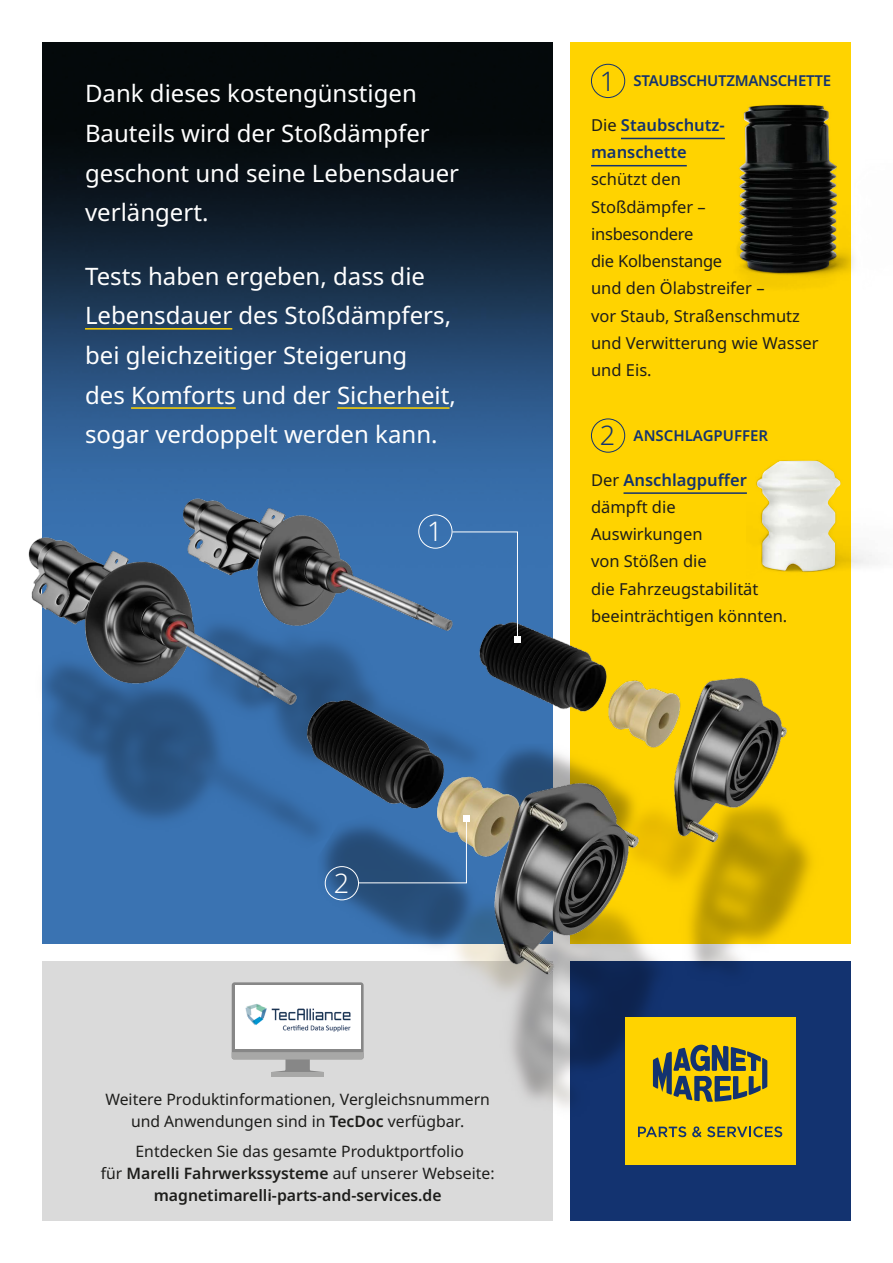
<style>
.page{position:relative;width:893px;height:1263px;background:#fff}
.page>*{position:absolute;margin:0;border:0;box-sizing:border-box;transform-origin:0 0}
.t1{font:300 27px "Noto Sans";color:#fff}
.t2{font:24px/39.6px "Noto Sans";color:#fff}
.t3{font:16.5px/27.2px "Noto Sans";color:#1d1d1b}
.t4{font:600 16.5px/27.3px "Noto Sans";color:#133370}
.t5{font:15.75px/22px "Noto Sans";color:#1d1d1b;text-align:center}
.t6{font:600 15px "Noto Sans";letter-spacing:-.02em;color:#133370}
.t7{font:600 15px "Noto Sans";color:#133370}
.s1{font-weight:300;font-size:27px}
.s2{font-weight:400;color:#1d1d1b}
.s3{font-weight:600;color:#133370}
.s4{font-weight:600}
</style>
<div class="page">
<div style="left:43px;top:43px;width:510px;height:901px;background:#3a73b2"></div>
<div style="left:570px;top:43px;width:280px;height:901px;background:#ffd300"></div>
<div style="left:570px;top:961px;width:280px;height:259px;background:#133370"></div>
<div style="left:43px;top:961px;width:510px;height:259px;background:#dadada"></div>
<img style="left:43px;top:43px;width:510px;height:439px">
<img style="left:317px;top:1012px;width:479px;height:131px">
<img style="left:42px;top:740px;width:254px;height:131px">
<img style="left:296px;top:624px;width:516px;height:388px">
<img style="left:28px;top:480px;width:442px;height:260px">
<img style="left:756px;top:447px;width:119px;height:143px">
<img style="left:757px;top:461px;width:83px;height:110px">
<img style="left:710px;top:90px;width:143px;height:201px">
<img style="left:739px;top:105px;width:98px;height:168px">
<hr style="left:85px;top:328px;width:147px;height:2px;background:#ffd300">
<hr style="left:131px;top:407px;width:105px;height:2px;background:#ffd300">
<hr style="left:337px;top:407px;width:112px;height:2px;background:#ffd300">
<hr style="left:621px;top:138px;width:104px;height:1px;background:#133370">
<hr style="left:591px;top:165px;width:96px;height:1px;background:#133370">
<svg style="left:452px;top:531px;width:68px;height:111px"></svg>
<div style="left:418px;top:514px;width:34px;height:35px;border:1px solid #fff;border-radius:50%"></div>
<svg style="left:358px;top:815px;width:111px;height:69px"></svg>
<div style="left:325px;top:866px;width:34px;height:34px;border:1px solid #fff;border-radius:50%"></div>
<div style="left:591px;top:64px;width:34px;height:34px;border:1px solid #133370;border-radius:50%"></div>
<hr style="left:623px;top:492px;width:124px;height:2px;background:#133370">
<div style="left:591px;top:419px;width:34px;height:34px;border:1px solid #133370;border-radius:50%"></div>
<hr style="left:271px;top:1072px;width:53px;height:4px;background:#a8a8a7">
<svg style="left:232px;top:982px;width:132px;height:90px;background:#dadcdd"></svg>
<div style="left:625px;top:1017px;width:170px;height:147px;background:#ffd300"></div>
<svg style="left:653px;top:1045px;width:114px;height:57px"></svg>
<svg style="left:638px;top:1126px;width:48px;height:11px"></svg>
<svg style="left:692px;top:1126px;width:90px;height:11px"></svg>
<p class="t2" style="left:85px;top:74px;width:376px">Dank dieses kostengünstigen<br>Bauteils wird der Stoßdämpfer geschont und seine Lebensdauer verlängert.</p>
<p class="t2" style="left:85px;top:257px;width:372px">Tests haben ergeben, dass die<br>Lebensdauer des Stoßdämpfers, bei gleichzeitiger Steigerung<br>des Komforts und der Sicherheit, sogar verdoppelt werden kann.</p>
<p class="t1" style="left:427px;top:512px;width:17px">1</p>
<p class="t6" style="left:600px;top:70px;width:233px"><span class="s1">1</span> STAUBSCHUTZMANSCHETTE</p>
<p class="t4" style="left:591px;top:112px;width:135px"><span class="s2">Die</span> Staubschutz&shy;manschette</p>
<p class="t3" style="left:591px;top:166px;width:229px">schützt den<br>Stoßdämpfer –<br>insbesondere<br>die Kolbenstange<br>und den Ölabstreifer –<br>vor Staub, Straßenschmutz und Verwitterung wie Wasser und Eis.</p>
<p class="t7" style="left:600px;top:425px;width:170px"><span class="s1">2</span> ANSCHLAGPUFFER</p>
<p class="t3" style="left:591px;top:466px;width:198px">Der <span class="s3">Anschlagpuffer </span>dämpft die<br>Auswirkungen<br>von Stößen die<br>die Fahrzeugstabilität beeinträchtigen könnten.</p>
<p class="t1" style="left:334px;top:864px;width:17px">2</p>
<p class="t5" style="left:105px;top:1088px;width:386px">Weitere Produktinformationen, Vergleichsnummern und Anwendungen sind in <span class="s4">TecDoc</span> verfügbar.</p>
<p class="t5" style="left:101px;top:1141px;width:395px">Entdecken Sie das gesamte Produktportfolio<br>für <span class="s4">Marelli Fahrwerkssysteme</span> auf unserer Webseite: <span class="s4">magnetimarelli-parts-and-services.de</span></p>
</div>
